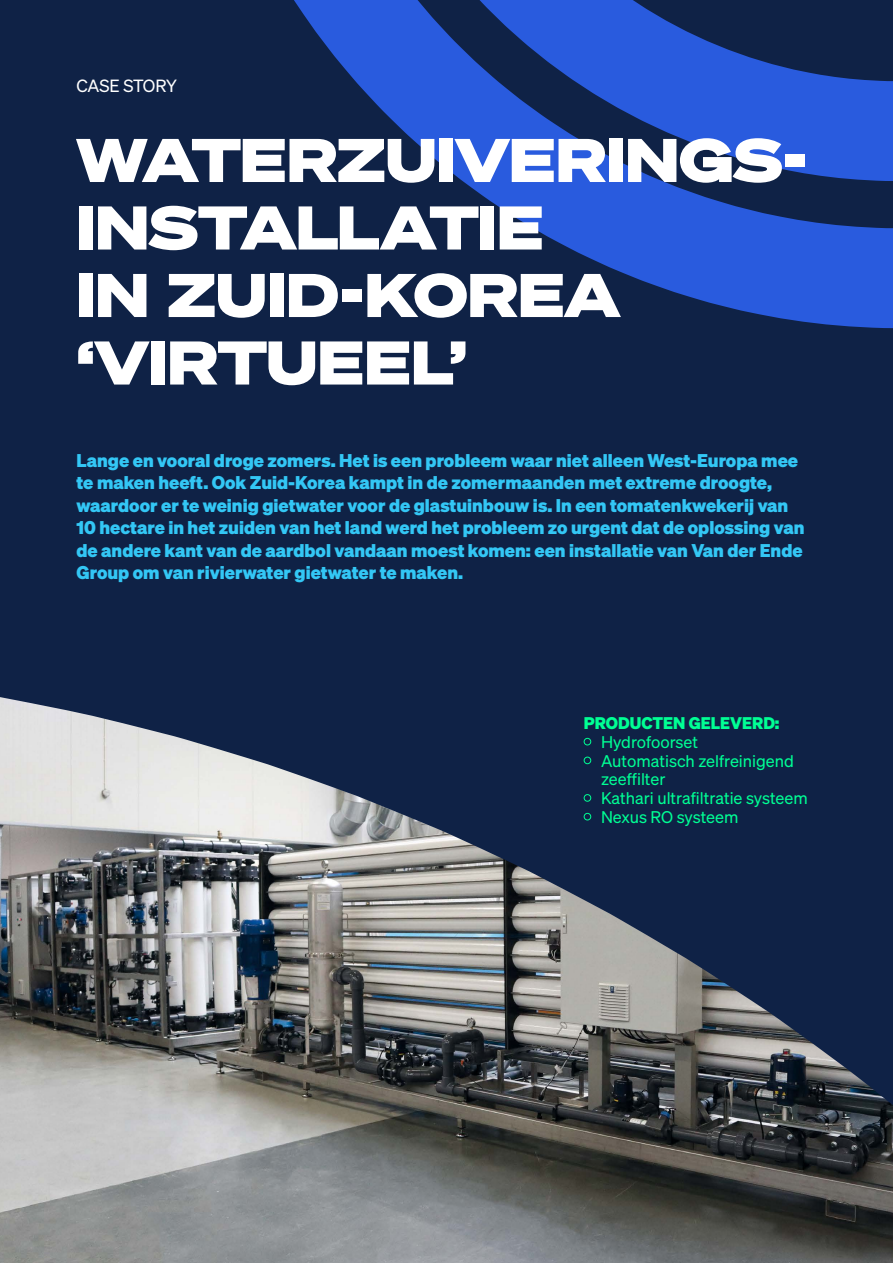
<style>
.page{position:relative;width:893px;height:1263px;background:#0f2246}
.page>*{position:absolute;margin:0;border:0;box-sizing:border-box;transform-origin:0 0}
.t1{font:60px/67.5px "Sohne Breit Extrafett";letter-spacing:.005em;color:#fff}
.t2{font:700 18px/22.5px "Sohne";color:#33c7f5}
.t3{font:17.25px "Sohne Buch";letter-spacing:-.02em;color:#fff}
.t4{font:16.5px/18.8px "Sohne Buch";color:#00ff94}
.t5{font:700 16.5px "Sohne";color:#00ff94}
</style>
<div class="page">
<svg style="left:462px;top:181px;width:431px;height:147px;fill:#295bde"></svg>
<svg style="left:294px;top:0;width:599px;height:181px;fill:#295bde"></svg>
<img style="left:0;top:697px;width:893px;height:566px">
<div style="left:584px;top:738px;width:7px;height:7px;border:1px solid #00ff94;border-radius:50%"></div>
<div style="left:584px;top:757px;width:7px;height:7px;border:1px solid #00ff94;border-radius:50%"></div>
<div style="left:584px;top:794px;width:7px;height:7px;border:1px solid #00ff94;border-radius:50%"></div>
<div style="left:584px;top:813px;width:7px;height:7px;border:1px solid #00ff94;border-radius:50%"></div>
<p class="t3" style="left:77px;top:75px;width:102px">CASE STORY</p>
<h1 class="t1" style="left:77px;top:125px;width:732px">WATERZUIVERINGS-<br>INSTALLATIE<br>IN ZUID-KOREA ‘VIRTUEEL’</h1>
<p class="t2" style="left:77px;top:448px;width:729px">Lange en vooral droge zomers. Het is een probleem waar niet alleen West-Europa mee te maken heeft. Ook Zuid-Korea kampt in de zomermaanden met extreme droogte, waardoor er te weinig gietwater voor de glastuinbouw is. In een tomatenkwekerij van 10 hectare in het zuiden van het land werd het probleem zo urgent dat de oplossing van de andere kant van de aardbol vandaan moest komen: een installatie van Van der Ende Group om van rivierwater gietwater te maken.</p>
<p class="t5" style="left:584px;top:712px;width:197px">PRODUCTEN GELEVERD:</p>
<p class="t4" style="left:601px;top:732px;width:208px">Hydrofoorset<br>Automatisch zelfreinigend zeeffilter<br>Kathari ultrafiltratie systeem<br>Nexus RO systeem</p>
</div>
